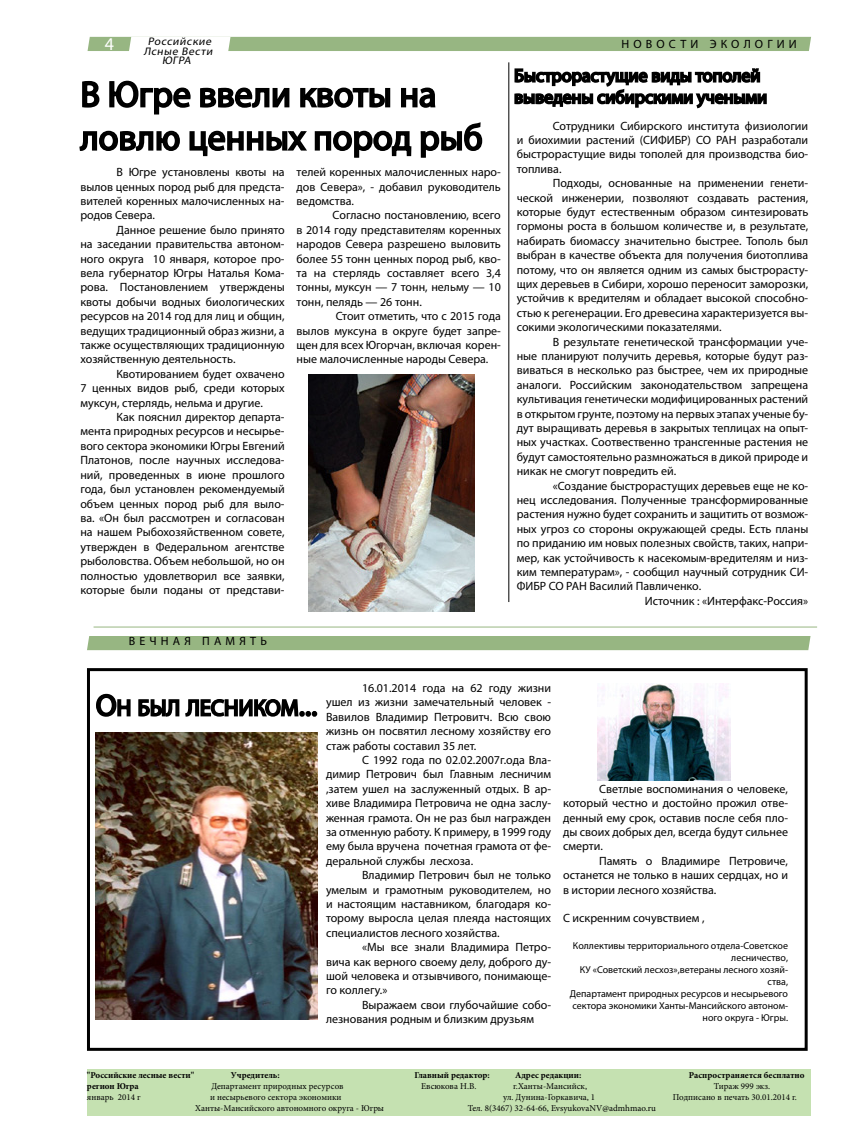
<style>
.page{position:relative;width:842px;height:1134px;background:#fff}
.page>*{position:absolute;margin:0;border:0;box-sizing:border-box;transform-origin:0 0}
.t1{font:36px/43.2px "Myriad Pro";color:#000}
.t2{font:18px "Myriad Pro";color:#fff}
.t3{font:12px/14.4px "Myriad Pro";color:#000;text-align:justify}
.t4{font:12px "Myriad Pro";letter-spacing:.35em;color:#000}
.t5{font:italic 11px/9.5px "Myriad Pro";color:#000;text-align:center;scale:1.05 1}
.t6{font:10px/12px "Myriad Pro";color:#000;text-align:right}
.t7{font:9px "Minion Pro";color:#000}
.t8{font:700 9px "Minion Pro";color:#000}
</style>
<div class="page">
<div style="left:87px;top:1069px;width:723px;height:46px;background:#c5e1b1"></div>
<div style="left:87px;top:636px;width:723px;height:14px;background:#97b682"></div>
<div style="left:87px;top:668px;width:721px;height:383px;border:3px solid #000"></div>
<img style="left:96px;top:732px;width:221px;height:288px">
<svg style="left:96px;top:693px;width:221px;height:24px"></svg>
<img style="left:598px;top:683px;width:133px;height:98px">
<hr style="left:509px;top:62px;width:1px;height:540px;background:#000">
<hr style="left:94px;top:626px;width:723px;height:1px;background:#97b682">
<svg style="left:79px;top:37px;width:732px;height:143px"></svg>
<img style="left:308px;top:374px;width:166px;height:237px">
<h2 class="t2" style="left:105px;top:33px;width:11px">4</h2>
<p class="t5" style="left:148px;top:36px;width:64px">Российские</p>
<p class="t4" style="left:621px;top:36px;width:177px">НОВОСТИ ЭКОЛОГИИ</p>
<p class="t5" style="left:144px;top:46px;width:69px">Лсные Вести<br>ЮГРА</p>
<h1 class="t1" style="left:80px;top:72px;width:404px">В Югре ввели квоты на ловлю ценных пород рыб</h1>
<p class="t3" style="left:80px;top:165px;width:206px;text-indent:36px">В Югре установлены квоты на вылов ценных пород рыб для предста&shy;вителей коренных малочисленных на&shy;родов Севера.</p>
<p class="t3" style="left:80px;top:222px;width:206px;text-indent:36px">Данное решение было принято на заседании правительства автоном&shy;ного округа 10 января, которое про&shy;вела губернатор Югры Наталья Кома&shy;рова. Постановлением утверждены квоты добычи водных биологических ресурсов на 2014 год для лиц и общин, ведущих традиционный образ жизни, а также осуществляющих традиционную хозяйственную деятельность.</p>
<p class="t3" style="left:80px;top:366px;width:206px;text-indent:36px">Квотированием будет охвачено 7 ценных видов рыб, среди которых муксун, стерлядь, нельма и другие.</p>
<p class="t3" style="left:80px;top:410px;width:206px;text-indent:36px">Как пояснил директор департа&shy;мента природных ресурсов и несырье&shy;вого сектора экономики Югры Евгений Платонов, после научных исследова&shy;ний, проведенных в июне прошлого года, был установлен рекомендуемый объем ценных пород рыб для выло&shy;ва. «Он был рассмотрен и согласован на нашем Рыбохозяйственном совете, утвержден в Федеральном агентстве рыболовства. Объем небольшой, но он полностью удовлетворил все заявки, которые были поданы от представи-</p>
<p class="t3" style="left:297px;top:165px;width:206px">телей коренных малочисленных наро&shy;дов Севера», - добавил руководитель ведомства.</p>
<p class="t3" style="left:297px;top:208px;width:206px;text-indent:36px">Согласно постановлению, всего в 2014 году представителям коренных народов Севера разрешено выловить более 55 тонн ценных пород рыб, кво&shy;та на стерлядь составляет всего 3,4 тонны, муксун — 7 тонн, нельму — 10 тонн, пелядь — 26 тонн.</p>
<p class="t3" style="left:297px;top:309px;width:206px;text-indent:39px">Стоит отметить, что с 2015 года вылов муксуна в округе будет запре&shy;щен для всех Югорчан, включая корен&shy;ные малочисленные народы Севера.</p>
<p class="t4" style="left:129px;top:633px;width:140px">ВЕЧНАЯ ПАМЯТЬ</p>
<p class="t3" style="left:517px;top:118px;width:293px;text-indent:36px">Сотрудники Сибирского института физиологии и биохимии растений (СИФИБР) СО РАН разработали быстрорастущие виды тополей для производства био&shy;топлива.</p>
<p class="t3" style="left:517px;top:176px;width:293px;text-indent:36px">Подходы, основанные на применении генети&shy;ческой инженерии, позволяют создавать растения, которые будут естественным образом синтезировать гормоны роста в большом количестве и, в результате, набирать биомассу значительно быстрее. Тополь был выбран в качестве объекта для получения биотоплива потому, что он является одним из самых быстрорасту&shy;щих деревьев в Сибири, хорошо переносит заморозки, устойчив к вредителям и обладает высокой способно&shy;стью к регенерации. Его древесина характеризуется вы&shy;сокими экологическими показателями.</p>
<p class="t3" style="left:517px;top:334px;width:293px;text-indent:36px">В результате генетической трансформации уче&shy;ные планируют получить деревья, которые будут раз&shy;виваться в несколько раз быстрее, чем их природные аналоги. Российским законодательством запрещена культивация генетически модифицированных растений в открытом грунте, поэтому на первых этапах ученые бу&shy;дут выращивать деревья в закрытых теплицах на опыт&shy;ных участках. Соотвественно трансгенные растения не будут самостоятельно размножаться в дикой природе и никак не смогут повредить ей.</p>
<p class="t3" style="left:553px;top:478px;width:257px">«Создание быстрорастущих деревьев еще не ко-</p>
<p class="t3" style="left:517px;top:493px;width:293px">нец исследования. Полученные трансформированные</p>
<p class="t3" style="left:517px;top:507px;width:293px">растения нужно будет сохранить и защитить от возмож-</p>
<p class="t3" style="left:517px;top:521px;width:293px">ных угроз со стороны окружающей среды. Есть планы</p>
<p class="t3" style="left:517px;top:536px;width:293px">по приданию им новых полезных свойств, таких, напри-</p>
<p class="t3" style="left:517px;top:550px;width:293px">мер, как устойчивость к насекомым-вредителям и низ-</p>
<p class="t3" style="left:517px;top:565px;width:293px">ким температурам», - сообщил научный сотрудник СИ-</p>
<p class="t3" style="left:517px;top:579px;width:186px">ФИБР СО РАН Василий Павличенко.</p>
<p class="t3" style="left:645px;top:593px;width:165px">Источник : «Интерфакс-Россия»</p>
<p class="t3" style="left:326px;top:681px;width:227px;text-indent:36px">16.01.2014 года на 62 году жизни ушел из жизни замечательный человек - Вавилов Владимир Петровитч. Всю свою жизнь он посвятил лесному хозяйству его стаж работы составил 35 лет.</p>
<p class="t3" style="left:326px;top:753px;width:227px;text-indent:36px">С 1992 года по 02.02.2007г.ода Вла&shy;димир Петрович был Главным лесничим ,затем ушел на заслуженный отдых. В ар&shy;хиве Владимира Петровича не одна заслу&shy;женная грамота. Он не раз был награжден за отменную работу. К примеру, в 1999 году ему была вручена почетная грамота от фе&shy;деральной службы лесхоза.</p>
<p class="t3" style="left:326px;top:868px;width:227px;text-indent:36px">Владимир Петрович был не только умелым и грамотным руководителем, но и настоящим наставником, благодаря ко&shy;торому выросла целая плеяда настоящих специалистов лесного хозяйства.</p>
<p class="t3" style="left:326px;top:940px;width:227px;text-indent:36px">«Мы все знали Владимира Петро&shy;вича как верного своему делу, доброго ду&shy;шой человека и отзывчивого, понимающе&shy;го коллегу.»</p>
<p class="t3" style="left:326px;top:997px;width:227px;text-indent:36px">Выражаем свои глубочайшие собо&shy;лезнования родным и близким друзьям</p>
<p class="t3" style="left:563px;top:781px;width:227px;text-indent:36px">Светлые воспоминания о человеке, который честно и достойно прожил отве&shy;денный ему срок, оставив после себя пло&shy;ды своих добрых дел, всегда будут сильнее смерти.</p>
<p class="t3" style="left:563px;top:853px;width:227px;text-indent:36px">Память о Владимире Петровиче, останется не только в наших сердцах, но и в истории лесного хозяйства.</p>
<p class="t3" style="left:563px;top:911px;width:143px">С искренним сочувствием ,</p>
<p class="t6" style="left:570px;top:939px;width:220px">Коллективы территориального отдела-Советское лесничество,<br>КУ «Советский лесхоз»,ветераны лесного хозяй&shy;ства,<br>Департамент природных ресурсов и несырьевого сектора экономики Ханты-Мансийского автоном&shy;ного округа - Югры.</p>
<p class="t8" style="left:87px;top:1069px;width:109px">"Российские лесные вести"</p>
<p class="t8" style="left:231px;top:1069px;width:50px">Учредитель:</p>
<p class="t8" style="left:414px;top:1069px;width:77px">Главный редактор:</p>
<p class="t8" style="left:515px;top:1069px;width:68px">Адрес редакции:</p>
<p class="t8" style="left:689px;top:1069px;width:117px">Распространяется бесплатно</p>
<p class="t8" style="left:87px;top:1080px;width:53px">регион Югра</p>
<p class="t7" style="left:211px;top:1080px;width:134px">Департамент природных ресурсов</p>
<p class="t7" style="left:421px;top:1080px;width:57px">Евсюкова Н.В.</p>
<p class="t7" style="left:513px;top:1080px;width:75px">г.Ханты-Мансийск,</p>
<p class="t7" style="left:714px;top:1080px;width:58px">Тираж 999 экз.</p>
<p class="t7" style="left:87px;top:1091px;width:55px">январь 2014 г</p>
<p class="t7" style="left:210px;top:1091px;width:133px">и несырьевого сектора экономики</p>
<p class="t7" style="left:503px;top:1091px;width:94px">ул. Дунина-Горкавича, 1</p>
<p class="t7" style="left:673px;top:1091px;width:126px">Подписано в печать 30.01.2014 г.</p>
<p class="t7" style="left:195px;top:1102px;width:190px">Ханты-Мансийского автономного округа - Югры</p>
<p class="t7" style="left:468px;top:1102px;width:190px">Тел. 8(3467) 32-64-66, EvsyukovaNV@admhmao.ru</p>
</div>
